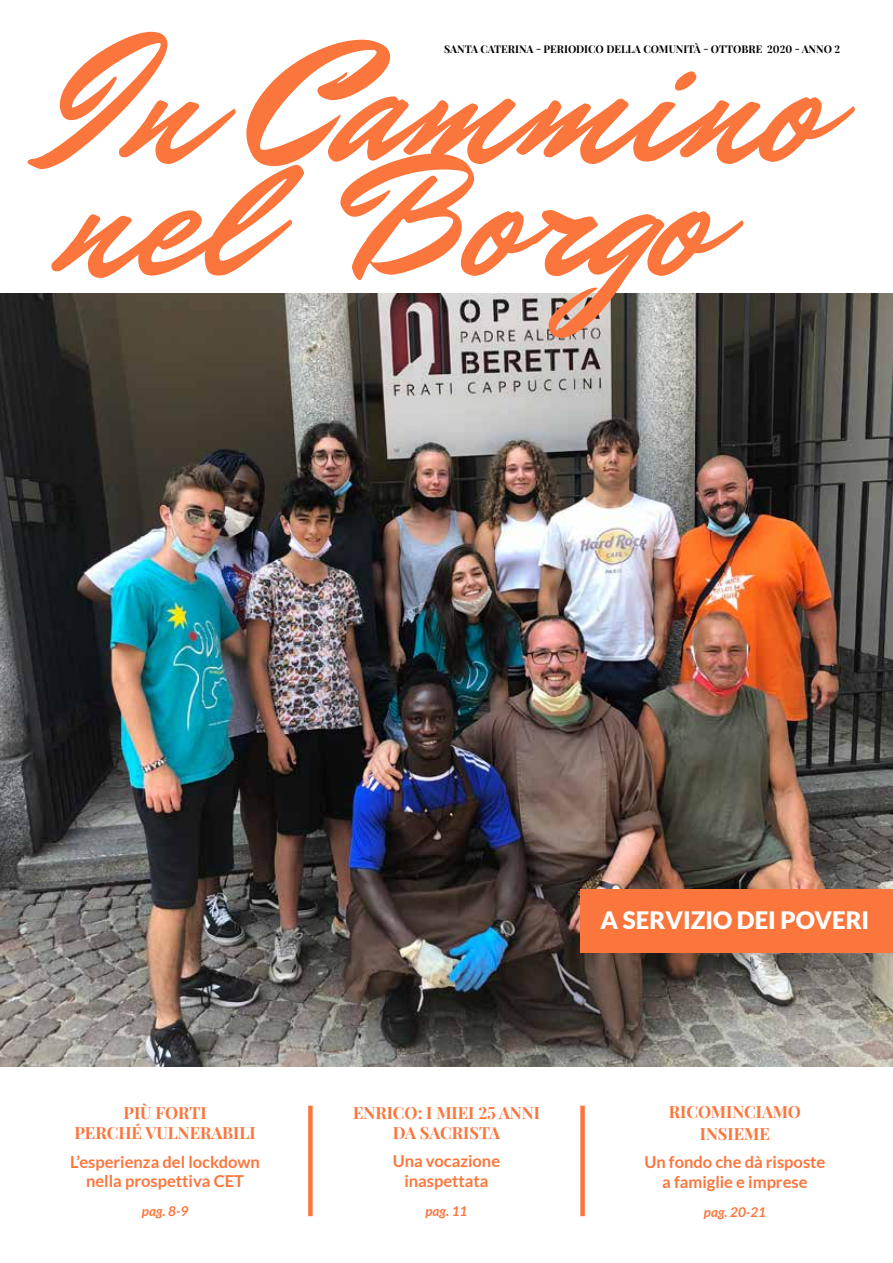
<style>
.page{position:relative;width:893px;height:1263px;background:#fff}
.page>*{position:absolute;margin:0;border:0;box-sizing:border-box;transform-origin:0 0}
.t1{font:175.5px "Mr Dafoe";color:#fb763d}
.t2{font:900 24px "Lato";color:#fff}
.t3{font:700 16.5px/19.8px "Lato";color:#fb763d;text-align:center}
.t4{font:700 16.5px/19.8px "Playfair Display";color:#fb763d;text-align:center}
.t5{font:italic 700 13.5px "Lato";color:#fb763d}
.t6{font:700 10.5px "Playfair Display";color:#000}
</style>
<div class="page">
<img style="left:0;top:293px;width:893px;height:774px">
<div style="left:308px;top:1106px;width:5px;height:110px;background:#fb763d"></div>
<div style="left:580px;top:1106px;width:5px;height:110px;background:#fb763d"></div>
<div style="left:580px;top:889px;width:313px;height:64px;background:#fb763d"></div>
<h1 class="t1" style="left:54px;top:-14px;width:768px">In Cammino</h1>
<p class="t6" style="left:444px;top:41px;width:397px">SANTA CATERINA - PERIODICO DELLA COMUNITÀ - OTTOBRE 2020 - ANNO 2</p>
<h1 class="t1" style="left:54px;top:100px;width:657px">nel Borgo</h1>
<p class="t4" style="left:74px;top:1102px;width:183px">PIÙ FORTI<br>PERCHÉ VULNERABILI</p>
<p class="t3" style="left:70px;top:1151px;width:191px">L’esperienza del lockdown nella prospettiva CET</p>
<p class="t5" style="left:142px;top:1203px;width:48px">pag. 8-9</p>
<h2 class="t2" style="left:601px;top:906px;width:270px">A SERVIZIO DEI POVERI</h2>
<p class="t4" style="left:353px;top:1102px;width:188px">ENRICO: I MIEI 25 ANNI<br>DA SACRISTA</p>
<p class="t3" style="left:393px;top:1151px;width:109px">Una vocazione inaspettata</p>
<p class="t5" style="left:425px;top:1203px;width:43px">pag. 11</p>
<p class="t4" style="left:669px;top:1100px;width:134px;line-height:21.6px">RICOMINCIAMO<br>INSIEME</p>
<p class="t3" style="left:644px;top:1152px;width:183px">Un fondo che dà risposte a famiglie e imprese</p>
<p class="t5" style="left:704px;top:1204px;width:64px">pag. 20-21</p>
</div>
